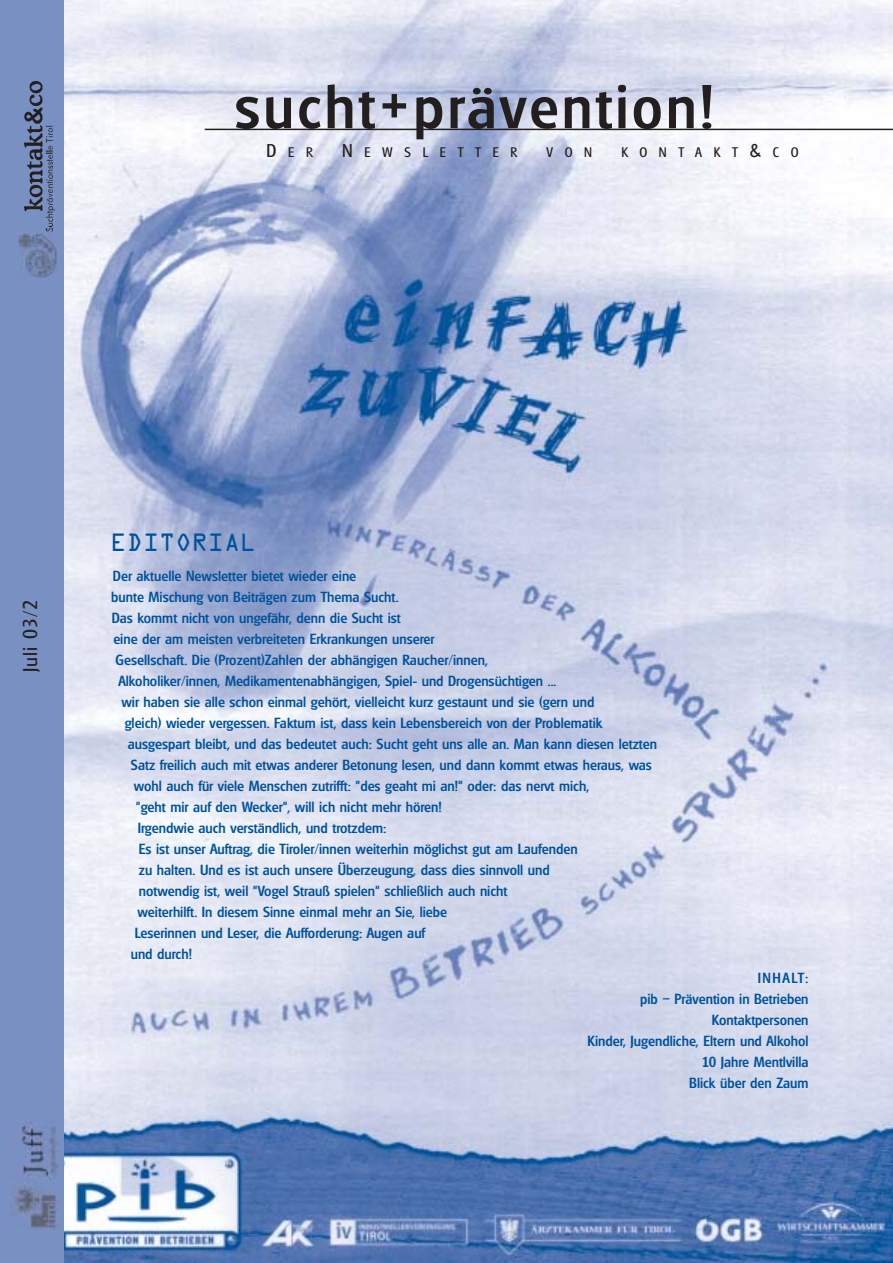
<style>
.page{position:relative;width:893px;height:1263px;background:#fff}
.page>*{position:absolute;margin:0;border:0;box-sizing:border-box;transform-origin:0 0}
.t1{font:500 60px "Glasgow";letter-spacing:.055em;color:#231f1f}
.t2{font:22.5px "OCRA";color:#00529b}
.t3{font:19.5px "Glasgow";letter-spacing:.05em;color:#231f1f}
.t4{font:500 14.25px/21px "Glasgow";color:#00529b;text-align:right}
.t5{font:13.5px "Glasgow";letter-spacing:.865em;color:#231f1f}
.s1{font-size:18px}
</style>
<div class="page">
<img style="left:64px;top:0;width:828px;height:1263px">
<div style="left:0;top:0;width:64px;height:1263px;background:#7990c3"></div>
<img style="left:11px;top:1121px;width:48px;height:108px">
<img style="left:17px;top:234px;width:41px;height:43px">
<img style="left:25px;top:81px;width:30px;height:150px">
<hr style="left:205px;top:129px;width:687px;height:1px;background:#231f1f">
<h1 class="t1" style="left:235px;top:84px;width:480px">sucht+prävention!</h1>
<p class="t5" style="left:267px;top:147px;width:48px"><span class="s1">D</span>ER</p>
<p class="t5" style="left:342px;top:147px;width:177px"><span class="s1">N</span>EWSLETTER</p>
<p class="t5" style="left:546px;top:147px;width:47px">VON</p>
<p class="t5" style="left:621px;top:147px;width:179px">KONTAKT<span class="s1">&amp;</span>CO</p>
<h3 class="t3" style="left:23px;top:672px;width:74px;rotate:-90deg">Juli 03/2</h3>
<h2 class="t2" style="left:111px;top:535px;width:147px">EDITORIAL</h2>
<p class="t4" style="left:113px;top:566px;width:245px">Der aktuelle Newsletter bietet wieder eine</p>
<p class="t4" style="left:111px;top:587px;width:289px">bunte Mischung von Beiträgen zum Thema Sucht.</p>
<p class="t4" style="left:112px;top:608px;width:291px">Das kommt nicht von ungefähr, denn die Sucht ist</p>
<p class="t4" style="left:113px;top:629px;width:323px">eine der am meisten verbreiteten Erkrankungen unserer</p>
<p class="t4" style="left:116px;top:650px;width:374px">Gesellschaft. Die (Prozent)Zahlen der abhängigen Raucher/innen,</p>
<p class="t4" style="left:118px;top:671px;width:439px">Alkoholiker/innen, Medikamentenabhängigen, Spiel- und Drogensüchtigen ...</p>
<p class="t4" style="left:121px;top:692px;width:474px">wir haben sie alle schon einmal gehört, vielleicht kurz gestaunt und sie (gern und</p>
<p class="t4" style="left:125px;top:713px;width:479px">gleich) wieder vergessen. Faktum ist, dass kein Lebensbereich von der Problematik</p>
<p class="t4" style="left:128px;top:734px;width:531px">ausgespart bleibt, und das bedeutet auch: Sucht geht uns alle an. Man kann diesen letzten</p>
<p class="t4" style="left:131px;top:755px;width:522px">Satz freilich auch mit etwas anderer Betonung lesen, und dann kommt etwas heraus, was</p>
<p class="t4" style="left:134px;top:776px;width:457px">wohl auch für viele Menschen zutrifft: "des geaht mi an!" oder: das nervt mich,</p>
<p class="t4" style="left:136px;top:797px;width:307px">"geht mir auf den Wecker", will ich nicht mehr hören!</p>
<p class="t4" style="left:138px;top:818px;width:250px">Irgendwie auch verständlich, und trotzdem:</p>
<p class="t4" style="left:139px;top:839px;width:440px">Es ist unser Auftrag, die Tiroler/innen weiterhin möglichst gut am Laufenden</p>
<p class="t4" style="left:139px;top:860px;width:412px">zu halten. Und es ist auch unsere Überzeugung, dass dies sinnvoll und</p>
<p class="t4" style="left:139px;top:881px;width:370px">notwendig ist, weil "Vogel Strauß spielen" schließlich auch nicht</p>
<p class="t4" style="left:137px;top:902px;width:311px">weiterhilft. In diesem Sinne einmal mehr an Sie, liebe</p>
<p class="t4" style="left:135px;top:923px;width:292px">Leserinnen und Leser, die Aufforderung: Augen auf</p>
<p class="t4" style="left:131px;top:944px;width:63px">und durch!</p>
<p class="t4" style="left:587px;top:968px;width:222px">INHALT:<br>pib – Prävention in Betrieben<br>Kontaktpersonen<br>Kinder, Jugendliche, Eltern und Alkohol<br>10 Jahre Mentlvilla<br>Blick über den Zaum</p>
</div>
